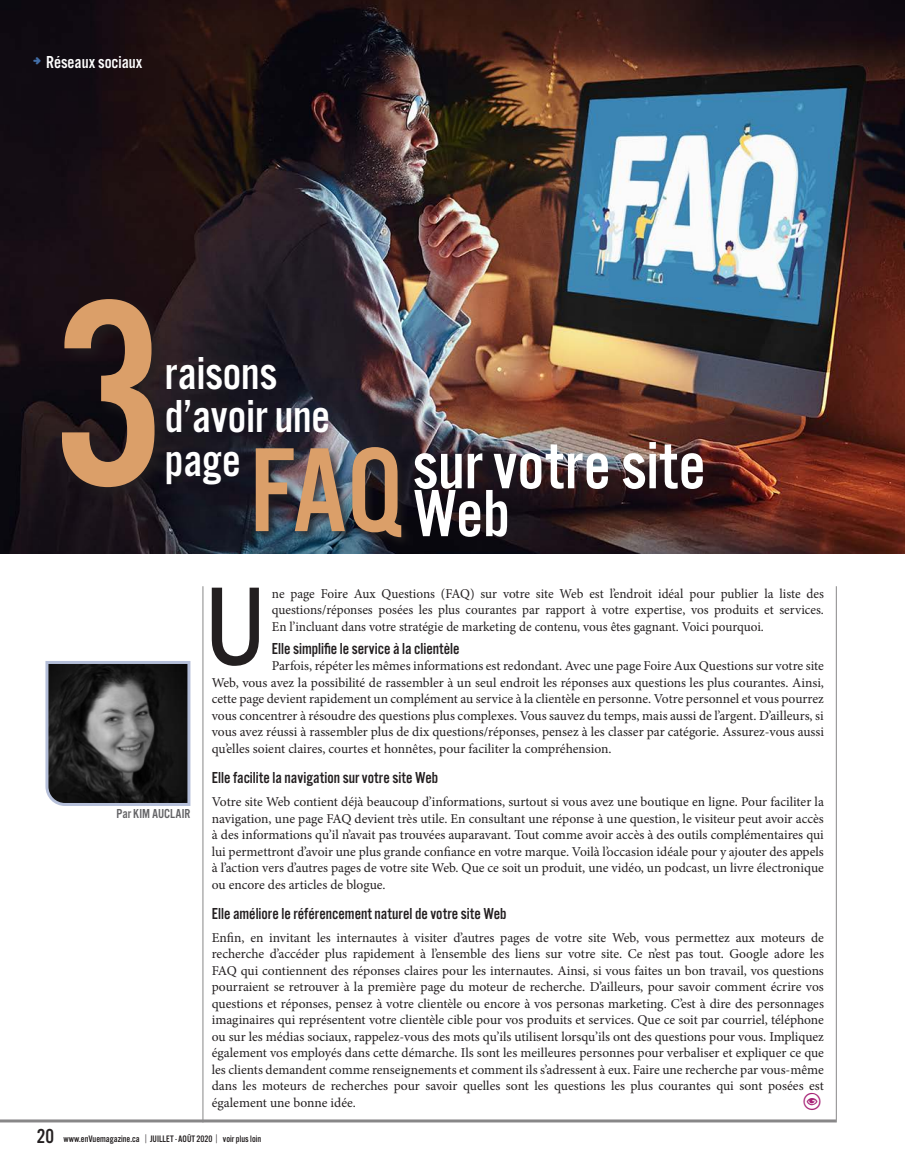
<style>
.page{position:relative;width:905px;height:1175px;background:#fff}
.page>*{position:absolute;margin:0;border:0;box-sizing:border-box;transform-origin:0 0}
.t1{font:124.05px "Alternate Got No 3 D";color:#db9f69}
.t2{font:700 103.35px "Bell Gothic Std";color:#231f20}
.t3{font:69.3px "Alternate Got No 3 D";letter-spacing:.005em;color:#fff}
.t4{font:48px/43.5px "Alternate Got No 3 D";color:#fff}
.t5{font:18px "Alternate Got No 3 D";color:#fff}
.t6{font:16.5px "Alternate Got No 3 D";color:#231f20}
.t7{font:13.5px/16.5px "Minion Pro";color:#231f20;text-align:justify}
.t8{font:13.5px "Alternate Got No 3 D";color:#636366}
.t9{font:9.75px "Alternate Got No 3 D";color:#231f20}
.s1{font-family:"All My Hands";color:#436fa8}
.s2{font-size:69.3px;color:#fff}
.s3{font-size:21px}
.s4{font-family:"Sofia Pro";font-weight:300}
</style>
<div class="page">
<svg style="left:45px;top:661px;width:146px;height:145px;background:#3e3f41"></svg>
<hr style="left:202px;top:586px;width:1px;height:536px;background:#888788">
<hr style="left:835px;top:586px;width:1px;height:536px;background:#888788">
<hr style="left:0;top:1119px;width:835px;height:3px;background:#888788">
<img style="left:0;top:0;width:904px;height:553px">
<div style="left:57px;top:294px;width:115px;height:211px;background:#231f20;opacity:.75"></div>
<div style="left:253px;top:444px;width:159px;height:104px;background:#231f20;opacity:.75"></div>
<h3 class="t5" style="left:34px;top:53px;width:110px"><span class="s1">a</span> Réseaux sociaux</h3>
<h1 class="t1" style="left:53px;top:424px;width:459px"><sup>3</sup> FAQ<span class="s2">Web</span></h1>
<h3 class="t4" style="left:165px;top:352px;width:167px">raisons d’avoir une page</h3>
<h3 class="t3" style="left:413px;top:428px;width:294px">sur votre site</h3>
<p class="t8" style="left:116px;top:806px;width:75px">Par KIM AUCLAIR</p>
<h2 class="t2" style="left:199px;top:563px;width:74px">U</h2>
<p class="t7" style="left:272px;top:585px;width:553px">ne page Foire Aux Questions (FAQ) sur votre site Web est l’endroit idéal pour publier la liste des questions/réponses posées les plus courantes par rapport à votre expertise, vos produits et services.<br>En l’incluant dans votre stratégie de marketing de contenu, vous êtes gagnant. Voici pourquoi.</p>
<p class="t6" style="left:272px;top:639px;width:189px">Elle simplifie le service à la clientèle</p>
<p class="t7" style="left:212px;top:658px;width:613px;text-indent:60px">Parfois, répéter les mêmes informations est redondant. Avec une page Foire Aux Questions sur votre site Web, vous avez la possibilité de rassembler à un seul endroit les réponses aux questions les plus courantes. Ainsi, cette page devient rapidement un complément au service à la clientèle en personne. Votre personnel et vous pourrez vous concentrer à résoudre des questions plus complexes. Vous sauvez du temps, mais aussi de l’argent. D’ailleurs, si vous avez réussi à rassembler plus de dix questions/réponses, pensez à les classer par catégorie. Assurez-vous aussi qu’elles soient claires, courtes et honnêtes, pour faciliter la compréhension.</p>
<p class="t6" style="left:212px;top:768px;width:228px">Elle facilite la navigation sur votre site Web</p>
<p class="t7" style="left:212px;top:793px;width:613px">Votre site Web contient déjà beaucoup d’informations, surtout si vous avez une boutique en ligne. Pour faciliter la navigation, une page FAQ devient très utile. En consultant une réponse à une question, le visiteur peut avoir accès à des informations qu’il n’avait pas trouvées auparavant. Tout comme avoir accès à des outils complémentaires qui lui permettront d’avoir une plus grande confiance en votre marque. Voilà l’occasion idéale pour y ajouter des appels à l’action vers d’autres pages de votre site Web. Que ce soit un produit, une vidéo, un podcast, un livre électronique ou encore des articles de blogue.</p>
<p class="t6" style="left:212px;top:904px;width:296px">Elle améliore le référencement naturel de votre site Web</p>
<p class="t7" style="left:212px;top:929px;width:613px">Enfin, en invitant les internautes à visiter d’autres pages de votre site Web, vous permettez aux moteurs de recherche d’accéder plus rapidement à l’ensemble des liens sur votre site. Ce n’est pas tout. Google adore les FAQ qui contiennent des réponses claires pour les internautes. Ainsi, si vous faites un bon travail, vos questions pourraient se retrouver à la première page du moteur de recherche. D’ailleurs, pour savoir comment écrire vos questions et réponses, pensez à votre clientèle ou encore à vos personas marketing. C’est à dire des personnages imaginaires qui représentent votre clientèle cible pour vos produits et services. Que ce soit par courriel, téléphone ou sur les médias sociaux, rappelez-vous des mots qu’ils utilisent lorsqu’ils ont des questions pour vous. Impliquez également vos employés dans cette démarche. Ils sont les meilleures personnes pour verbaliser et expliquer ce que les clients demandent comme renseignements et comment ils s’adressent à eux. Faire une recherche par vous-même dans les moteurs de recherches pour savoir quelles sont les questions les plus courantes qui sont posées est également une bonne idée.</p>
<p class="t9" style="left:37px;top:1133px;width:226px"><span class="s3">20</span> www.enVuemagazine.ca <span class="s4">|</span> JUILLET - AOÛT 2020 <span class="s4">|</span> voir plus loin</p>
</div>
